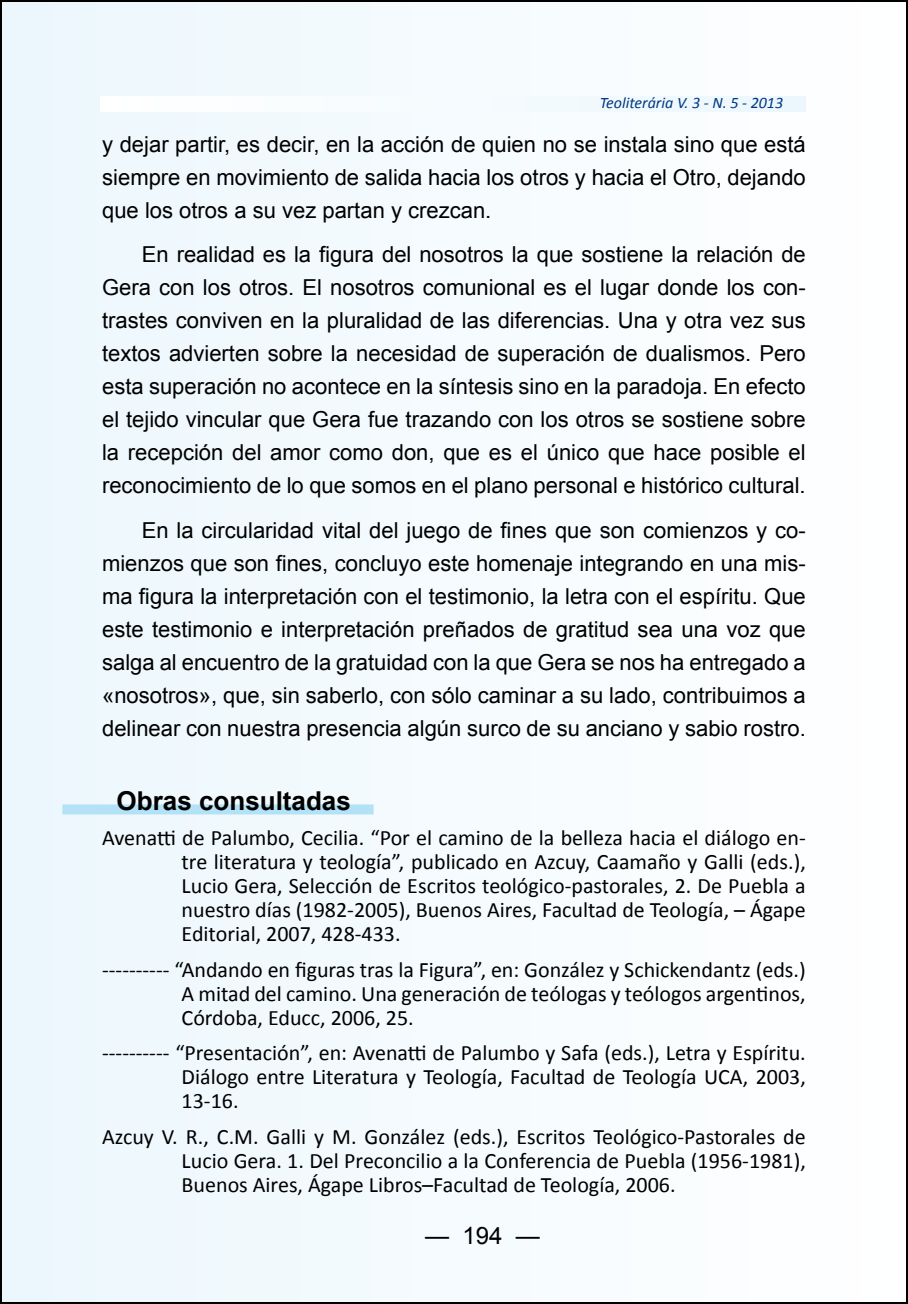
<style>
.page{position:relative;width:908px;height:1304px;background:#fff}
.page>*{position:absolute;margin:0;border:0;box-sizing:border-box;transform-origin:0 0}
.t1{font:700 26px "Arial";color:#000}
.t2{font:24px "Arial";color:#000}
.t3{font:22px/33px "Arial";color:#000;text-align:justify}
.t4{font:22px/24px "Calibri";color:#000;text-align:justify}
.t5{font:italic 16px "Calibri";color:#003882}
</style>
<div class="page">
<div style="left:1px;top:1px;width:905px;height:1302px;background:#f5fbfe"></div>
<div style="left:62px;top:804px;width:311px;height:10px;background:#b3e2f6"></div>
<p class="t5" style="left:599px;top:93px;width:185px">Teoliterária V. 3 - N. 5 - 2013</p>
<p class="t3" style="left:102px;top:128px;width:705px">y dejar partir, es decir, en la acción de quien no se instala sino que está siempre en movimiento de salida hacia los otros y hacia el Otro, dejando que los otros a su vez partan y crezcan.</p>
<p class="t3" style="left:102px;top:238px;width:705px;text-indent:40px">En realidad es la figura del nosotros la que sostiene la relación de Gera con los otros. El nosotros comunional es el lugar donde los con&shy;trastes conviven en la pluralidad de las diferencias. Una y otra vez sus textos advierten sobre la necesidad de superación de dualismos. Pero esta superación no acontece en la síntesis sino en la paradoja. En efecto el tejido vincular que Gera fue trazando con los otros se sostiene sobre la recepción del amor como don, que es el único que hace posible el reconocimiento de lo que somos en el plano personal e histórico cultural.</p>
<p class="t3" style="left:102px;top:514px;width:705px;text-indent:40px">En la circularidad vital del juego de fines que son comienzos y co&shy;mienzos que son fines, concluyo este homenaje integrando en una mis&shy;ma figura la interpretación con el testimonio, la letra con el espíritu. Que este testimonio e interpretación preñados de gratitud sea una voz que salga al encuentro de la gratuidad con la que Gera se nos ha entregado a «nosotros», que, sin saberlo, con sólo caminar a su lado, contribuimos a delinear con nuestra presencia algún surco de su anciano y sabio rostro.</p>
<p class="t1" style="left:117px;top:784px;width:236px">Obras consultadas</p>
<p class="t4" style="left:181px;top:825px;width:625px;text-indent:-79px">Avenatti de Palumbo, Cecilia. “Por el camino de la belleza hacia el diálogo en&shy;tre literatura y teología”, publicado en Azcuy, Caamaño y Galli (eds.), Lucio Gera, Selección de Escritos teológico-pastorales, 2. De Puebla a nuestro días (1982-2005), Buenos Aires, Facultad de Teología, – Ágape Editorial, 2007, 428-433.</p>
<p class="t4" style="left:181px;top:956px;width:625px;text-indent:-79px">---------- “Andando en figuras tras la Figura”, en: González y Schickendantz (eds.)<br>A mitad del camino. Una generación de teólogas y teólogos argentinos, Córdoba, Educc, 2006, 25.</p>
<p class="t4" style="left:181px;top:1040px;width:625px;text-indent:-79px">---------- “Presentación”, en: Avenatti de Palumbo y Safa (eds.), Letra y Espíritu.<br>Diálogo entre Literatura y Teología, Facultad de Teología UCA, 2003, 13-16.</p>
<p class="t4" style="left:181px;top:1123px;width:625px;text-indent:-79px">Azcuy V. R., C.M. Galli y M. González (eds.), Escritos Teológico-Pastorales de Lucio Gera. 1. Del Preconcilio a la Conferencia de Puebla (1956-1981), Buenos Aires, Ágape Libros–Facultad de Teología, 2006.</p>
<p class="t2" style="left:425px;top:1219px;width:116px">— 194 —</p>
</div>
